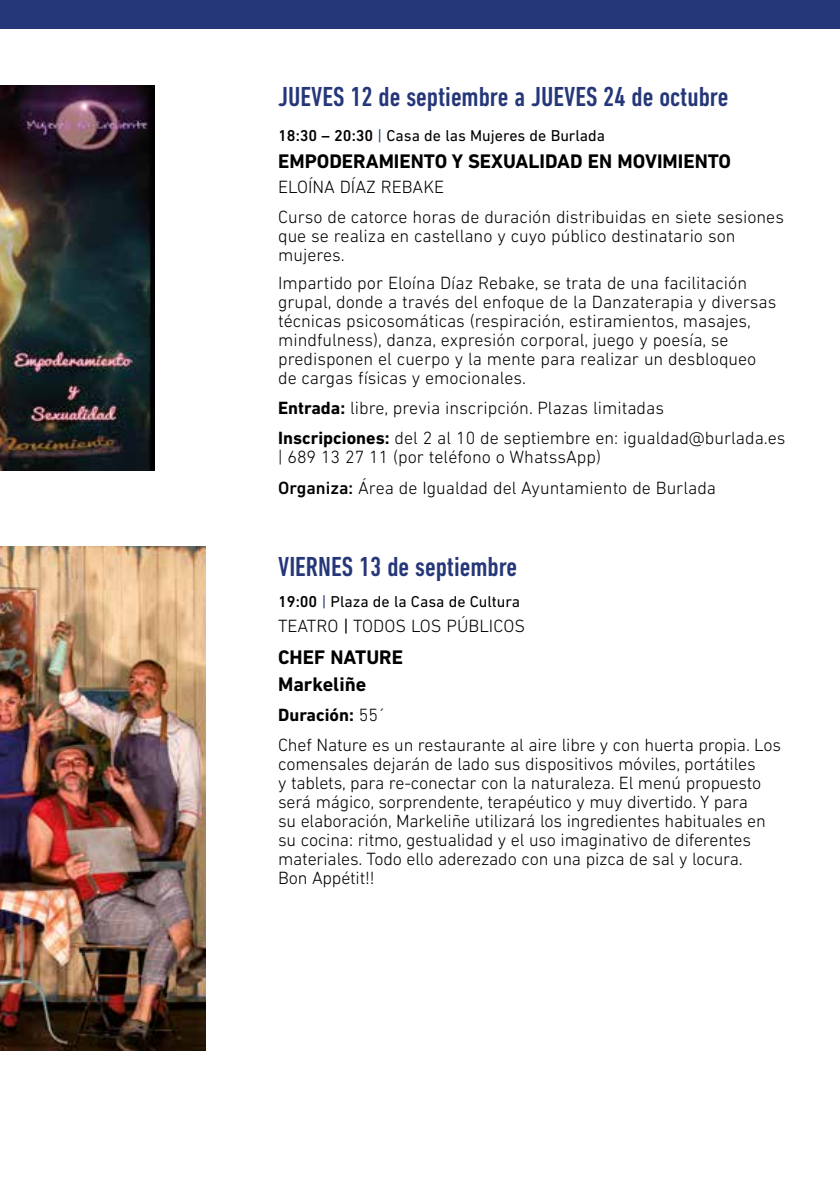
<style>
.page{position:relative;width:840px;height:1191px;background:#fff}
.page>*{position:absolute;margin:0;border:0;box-sizing:border-box;transform-origin:0 0}
.t1{font:500 condensed 28px "DIN Next LT Pro";color:#253778}
.t2{font:700 20px/26.6px "DIN Next LT Pro";color:#000}
.t3{font:300 18px/19px "DIN Next LT Pro";color:#000}
.t4{font:16px "DIN Next LT Pro";color:#000}
.s1{font-weight:500}
.s2{color:#253778}
.s3{font-weight:700}
.s4{font-weight:400}
</style>
<div class="page">
<div style="left:0;top:0;width:839px;height:28px;background:#253778"></div>
<img style="left:0;top:546px;width:206px;height:504px">
<img style="left:0;top:85px;width:155px;height:386px">
<h1 class="t1" style="left:278px;top:81px;width:451px">JUEVES 12 de septiembre a JUEVES 24 de octubre</h1>
<p class="t4" style="left:278px;top:127px;width:328px"><span class="s1">18:30 – 20:30</span> <span class="s2">|</span> Casa de las Mujeres de Burlada</p>
<p class="t2" style="left:278px;top:148px;width:454px">EMPODERAMIENTO Y SEXUALIDAD EN MOVIMIENTO</p>
<p class="t3" style="left:278px;top:171px;width:507px;line-height:30.4px">ELOÍNA DÍAZ REBAKE<br>Curso de catorce horas de duración distribuidas en siete sesiones</p>
<p class="t3" style="left:278px;top:226px;width:458px">que se realiza en castellano y cuyo público destinatario son mujeres.</p>
<p class="t3" style="left:278px;top:273px;width:499px">Impartido por Eloína Díaz Rebake, se trata de una facilitación grupal, donde a través del enfoque de la Danzaterapia y diversas técnicas psicosomáticas (respiración, estiramientos, masajes, mindfulness), danza, expresión corporal, juego y poesía, se predisponen el cuerpo y la mente para realizar un desbloqueo de cargas físicas y emocionales.</p>
<p class="t3" style="left:278px;top:392px;width:508px;line-height:30.4px"><span class="s3">Entrada:</span> libre, previa inscripción. Plazas limitadas<br><span class="s3">Inscripciones:</span> del 2 al 10 de septiembre en: igualdad@burlada.es</p>
<p class="t3" style="left:278px;top:442px;width:439px;line-height:30.4px">| 689 13 27 11 (por teléfono o WhatssApp)<br><span class="s1">Organiza:</span> Área de Igualdad del Ayuntamiento de Burlada</p>
<h1 class="t1" style="left:278px;top:551px;width:240px">VIERNES 13 de septiembre</h1>
<p class="t4" style="left:278px;top:592px;width:243px"><span class="s1">19:00</span> <span class="s2">|</span> Plaza de la Casa de Cultura</p>
<p class="t3" style="left:278px;top:615px;width:248px">TEATRO <span class="s4">|</span> TODOS LOS PÚBLICOS</p>
<p class="t2" style="left:278px;top:643px;width:126px">CHEF NATURE<br>Markeliñe</p>
<p class="t3" style="left:278px;top:699px;width:504px;line-height:30.4px"><span class="s3">Duración:</span> 55´<br>Chef Nature es un restaurante al aire libre y con huerta propia. Los</p>
<p class="t3" style="left:278px;top:754px;width:489px">comensales dejarán de lado sus dispositivos móviles, portátiles y tablets, para re-conectar con la naturaleza. El menú propuesto será mágico, sorprendente, terapéutico y muy divertido. Y para su elaboración, Markeliñe utilizará los ingredientes habituales en su cocina: ritmo, gestualidad y el uso imaginativo de diferentes materiales. Todo ello aderezado con una pizca de sal y locura.<br>Bon Appétit!!</p>
</div>
